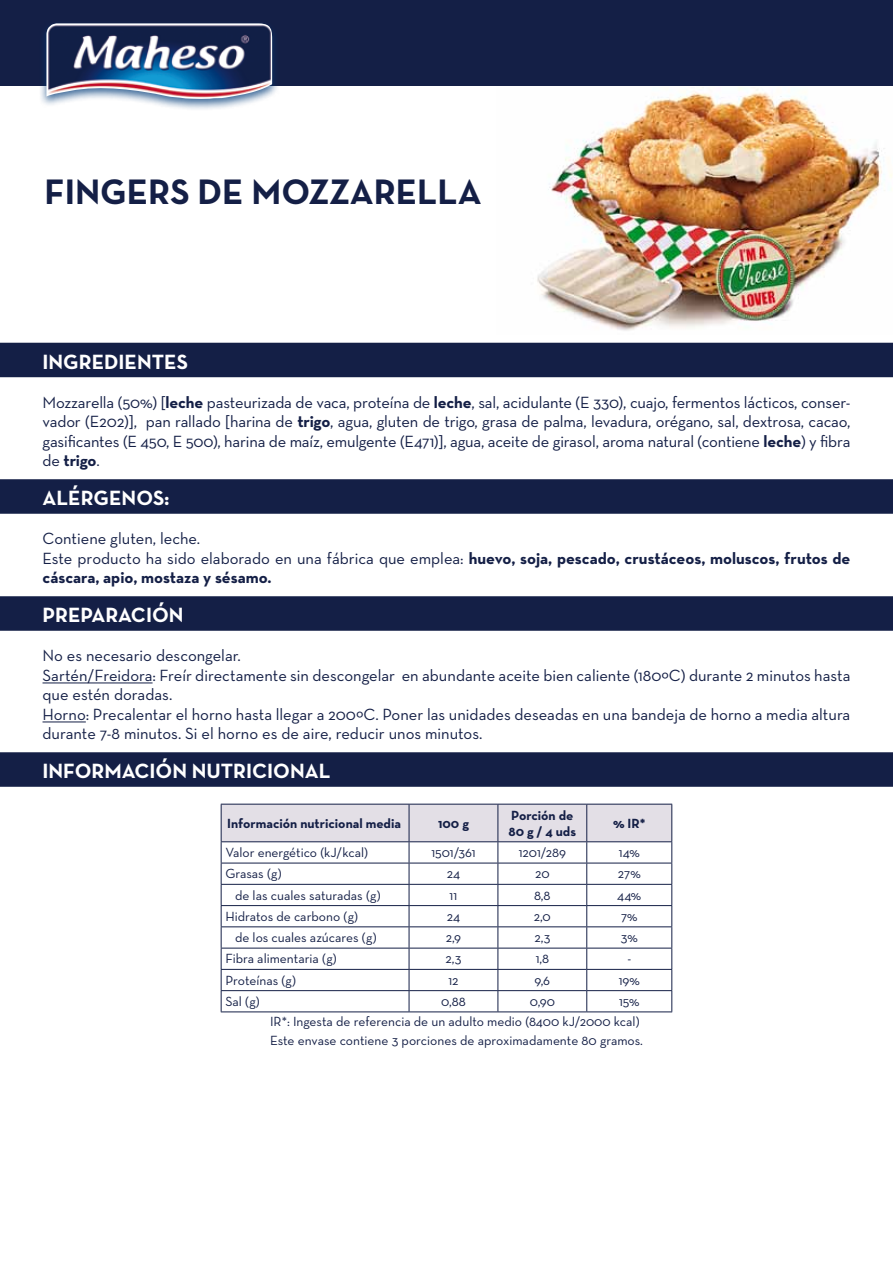
<style>
.page{position:relative;width:893px;height:1263px;background:#fff}
.page>*{position:absolute;margin:0;border:0;box-sizing:border-box;transform-origin:0 0}
.t1{font:700 36px "Neutra Text";color:#141f46}
.t2{font:700 21px "Neutra Text";color:#fff}
.t3{font:16.5px/19.5px "Neutra Text";color:#141f46;text-align:justify}
.t4{font:700 16.5px/19.5px "Neutra Text";color:#141f46}
.t5{font:13.5px/19.6px "Neutra Text";color:#141f46}
.t6{font:700 13.5px/16.2px "Neutra Text";color:#141f46}
.s1{font-weight:700}
.s2{font-weight:400}
</style>
<div class="page">
<img style="left:496px;top:85px;width:396px;height:246px">
<div style="left:0;top:343px;width:893px;height:34px;background:#141f46"></div>
<div style="left:0;top:479px;width:893px;height:35px;background:#141f46"></div>
<div style="left:0;top:596px;width:893px;height:35px;background:#141f46"></div>
<hr style="left:43px;top:683px;width:110px;height:1px;background:#141f46">
<hr style="left:43px;top:722px;width:43px;height:1px;background:#141f46">
<div style="left:0;top:752px;width:893px;height:35px;background:#141f46"></div>
<svg style="left:221px;top:804px;width:451px;height:207px"></svg>
<hr style="left:221px;top:863px;width:188px;height:1px;background:#141f46">
<hr style="left:409px;top:863px;width:89px;height:1px;background:#141f46">
<hr style="left:498px;top:863px;width:89px;height:1px;background:#141f46">
<hr style="left:587px;top:863px;width:85px;height:1px;background:#141f46">
<hr style="left:221px;top:884px;width:188px;height:1px;background:#141f46">
<hr style="left:409px;top:884px;width:89px;height:1px;background:#141f46">
<hr style="left:498px;top:884px;width:89px;height:1px;background:#141f46">
<hr style="left:587px;top:884px;width:85px;height:1px;background:#141f46">
<hr style="left:221px;top:905px;width:188px;height:1px;background:#141f46">
<hr style="left:409px;top:905px;width:89px;height:1px;background:#141f46">
<hr style="left:498px;top:905px;width:89px;height:1px;background:#141f46">
<hr style="left:587px;top:905px;width:85px;height:1px;background:#141f46">
<hr style="left:221px;top:926px;width:188px;height:1px;background:#141f46">
<hr style="left:409px;top:926px;width:89px;height:1px;background:#141f46">
<hr style="left:498px;top:926px;width:89px;height:1px;background:#141f46">
<hr style="left:587px;top:926px;width:85px;height:1px;background:#141f46">
<hr style="left:221px;top:948px;width:188px;height:1px;background:#141f46">
<hr style="left:409px;top:948px;width:89px;height:1px;background:#141f46">
<hr style="left:498px;top:948px;width:89px;height:1px;background:#141f46">
<hr style="left:587px;top:948px;width:85px;height:1px;background:#141f46">
<hr style="left:221px;top:969px;width:188px;height:1px;background:#141f46">
<hr style="left:409px;top:969px;width:89px;height:1px;background:#141f46">
<hr style="left:498px;top:969px;width:89px;height:1px;background:#141f46">
<hr style="left:587px;top:969px;width:85px;height:1px;background:#141f46">
<hr style="left:221px;top:990px;width:188px;height:1px;background:#141f46">
<hr style="left:409px;top:990px;width:89px;height:1px;background:#141f46">
<hr style="left:498px;top:990px;width:89px;height:1px;background:#141f46">
<hr style="left:587px;top:990px;width:85px;height:1px;background:#141f46">
<hr style="left:221px;top:1011px;width:188px;height:1px;background:#141f46">
<hr style="left:409px;top:1011px;width:89px;height:1px;background:#141f46">
<hr style="left:498px;top:1011px;width:89px;height:1px;background:#141f46">
<hr style="left:587px;top:1011px;width:85px;height:1px;background:#141f46">
<div style="left:0;top:0;width:893px;height:85px;background:#141f46"></div>
<div style="left:39px;top:20px;width:241px;height:91px;background:#003b79;opacity:.75"></div>
<img style="left:46px;top:23px;width:226px;height:76px">
<h1 class="t1" style="left:45px;top:169px;width:438px">fingers de mozzarella</h1>
<p class="t2" style="left:43px;top:348px;width:147px">Ingredientes</p>
<p class="t3" style="left:43px;top:392px;width:809px">Mozzarella (50%) [<span class="s1">leche</span> pasteurizada de vaca, proteína de <span class="s1">leche</span>, sal, acidulante (E 330), cuajo, fermentos lácticos, conser&shy;vador (E202)], pan rallado [harina de <span class="s1">trigo</span>, agua, gluten de trigo, grasa de palma, levadura, orégano, sal, dextrosa, cacao, gasificantes (E 450, E 500), harina de maíz, emulgente (E471)], agua, aceite de girasol, aroma natural (contiene <span class="s1">leche</span>) y fibra de <span class="s1">trigo</span>.</p>
<p class="t2" style="left:43px;top:485px;width:129px">Alérgenos:</p>
<p class="t4" style="left:43px;top:528px;width:809px"><span class="s2">Contiene gluten, leche.<br>Este producto ha sido elaborado en una fábrica que emplea:</span> huevo, soja, pescado, crustáceos, moluscos, frutos de cáscara, apio, mostaza y sésamo.</p>
<p class="t2" style="left:43px;top:602px;width:143px">Preparación</p>
<p class="t3" style="left:43px;top:646px;width:809px;text-align:left">No es necesario descongelar.<br>Sartén/Freidora: Freír directamente sin descongelar en abundante aceite bien caliente (180ºC) durante 2 minutos hasta que estén doradas.<br>Horno: Precalentar el horno hasta llegar a 200ºC. Poner las unidades deseadas en una bandeja de horno a media altura durante 7-8 minutos. Si el horno es de aire, reducir unos minutos.</p>
<p class="t2" style="left:43px;top:758px;width:289px">información nutricional</p>
<p class="t6" style="left:227px;top:815px;width:175px">Información nutricional media</p>
<p class="t6" style="left:438px;top:815px;width:32px">100 g</p>
<p class="t6" style="left:509px;top:807px;width:69px">Porción de<br>80 g / 4 uds</p>
<p class="t6" style="left:613px;top:815px;width:34px">% IR *</p>
<p class="t5" style="left:225px;top:842px;width:144px">Valor energético (kJ/kcal)</p>
<p class="t5" style="left:431px;top:842px;width:46px">1501/361</p>
<p class="t5" style="left:519px;top:842px;width:49px">1201/289</p>
<p class="t5" style="left:619px;top:842px;width:22px">14%</p>
<p class="t5" style="left:225px;top:864px;width:58px">Grasas (g)</p>
<p class="t5" style="left:447px;top:864px;width:15px">24</p>
<p class="t5" style="left:535px;top:864px;width:16px">20</p>
<p class="t5" style="left:618px;top:864px;width:24px">27%</p>
<p class="t5" style="left:235px;top:885px;width:147px">de las cuales saturadas (g)</p>
<p class="t5" style="left:450px;top:885px;width:9px">11</p>
<p class="t5" style="left:534px;top:885px;width:18px">8,8</p>
<p class="t5" style="left:617px;top:885px;width:26px">44%</p>
<p class="t5" style="left:225px;top:906px;width:134px">Hidratos de carbono (g)</p>
<p class="t5" style="left:447px;top:906px;width:15px">24</p>
<p class="t5" style="left:534px;top:906px;width:19px">2,0</p>
<p class="t5" style="left:621px;top:906px;width:18px">7%</p>
<p class="t5" style="left:235px;top:927px;width:143px">de los cuales azúcares (g)</p>
<p class="t5" style="left:446px;top:927px;width:17px">2,9</p>
<p class="t5" style="left:534px;top:927px;width:18px">2,3</p>
<p class="t5" style="left:621px;top:927px;width:18px">3%</p>
<p class="t5" style="left:225px;top:949px;width:113px">Fibra alimentaria (g)</p>
<p class="t5" style="left:445px;top:949px;width:18px">2,3</p>
<p class="t5" style="left:536px;top:949px;width:15px">1,8</p>
<p class="t5" style="left:627px;top:949px;width:5px">-</p>
<p class="t5" style="left:225px;top:970px;width:72px">Proteínas (g)</p>
<p class="t5" style="left:448px;top:970px;width:12px">12</p>
<p class="t5" style="left:535px;top:970px;width:17px">9,6</p>
<p class="t5" style="left:619px;top:970px;width:23px">19%</p>
<p class="t5" style="left:225px;top:991px;width:36px">Sal (g)</p>
<p class="t5" style="left:441px;top:991px;width:26px">0,88</p>
<p class="t5" style="left:530px;top:991px;width:27px">0,90</p>
<p class="t5" style="left:270px;top:991px;width:374px;text-indent:349px">15%<br>IR*: Ingesta de referencia de un adulto medio (8400 kJ/2000 kcal)<br>Este envase contiene 3 porciones de aproximadamente 80 gramos.</p>
</div>
